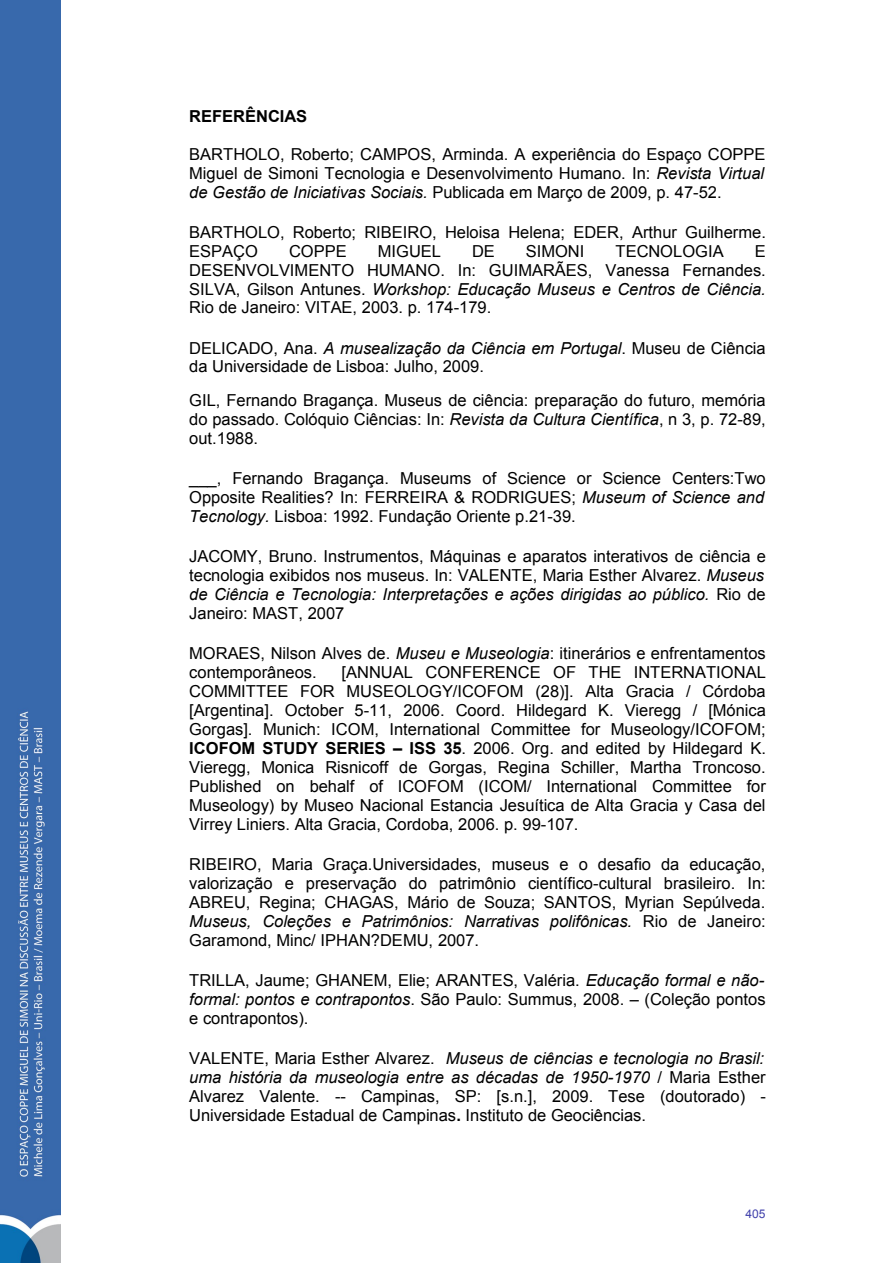
<style>
.page{position:relative;width:893px;height:1263px;background:#fff}
.page>*{position:absolute;margin:0;border:0;box-sizing:border-box;transform-origin:0 0}
.t1{font:16.5px/19px "Arial";color:#000;text-align:justify}
.t2{font:700 16.5px "Arial";color:#000}
.t3{font:12px "Arial";color:#4040ab}
.s1{font-style:italic}
.s2{font-weight:700}
</style>
<div class="page">
<img style="left:0;top:0;width:61px;height:1263px">
<p class="t2" style="left:189px;top:107px;width:119px">REFERÊNCIAS</p>
<p class="t1" style="left:189px;top:145px;width:577px">BARTHOLO, Roberto; CAMPOS, Arminda. A experiência do Espaço COPPE Miguel de Simoni Tecnologia e Desenvolvimento Humano. In: <span class="s1">Revista Virtual de Gestão de Iniciativas Sociais.</span> Publicada em Março de 2009, p. 47-52.</p>
<p class="t1" style="left:189px;top:222px;width:578px">BARTHOLO, Roberto; RIBEIRO, Heloisa Helena; EDER, Arthur Guilherme.<br>ESPAÇO</p>
<p class="t1" style="left:289px;top:241px;width:59px">COPPE</p>
<p class="t1" style="left:378px;top:241px;width:65px">MIGUEL</p>
<p class="t1" style="left:472px;top:241px;width:24px">DE</p>
<p class="t1" style="left:526px;top:241px;width:60px">SIMONI</p>
<p class="t1" style="left:615px;top:241px;width:110px">TECNOLOGIA</p>
<p class="t1" style="left:189px;top:241px;width:578px;text-indent:565px">E DESENVOLVIMENTO HUMANO. In: GUIMARÃES, Vanessa Fernandes.<br>SILVA, Gilson Antunes. <span class="s1">Workshop: Educação Museus e Centros de Ciência.<br></span>Rio de Janeiro: VITAE, 2003. p. 174-179.</p>
<p class="t1" style="left:189px;top:338px;width:578px">DELICADO, Ana. <span class="s1">A musealização da Ciência em Portugal</span>. Museu de Ciência da Universidade de Lisboa: Julho, 2009.</p>
<p class="t1" style="left:189px;top:391px;width:578px">GIL, Fernando Bragança. Museus de ciência: preparação do futuro, memória do passado. Colóquio Ciências: In: <span class="s1">Revista da Cultura Científica</span>, n 3, p. 72-89, out.1988.</p>
<p class="t1" style="left:189px;top:469px;width:578px">___, Fernando Bragança. Museums of Science or Science Centers:Two Opposite Realities? In: FERREIRA &amp; RODRIGUES; <span class="s1">Museum of Science and Tecnology.</span> Lisboa: 1992. Fundação Oriente p.21-39.</p>
<p class="t1" style="left:189px;top:547px;width:578px;text-align:left">JACOMY, Bruno. Instrumentos, Máquinas e aparatos interativos de ciência e tecnologia exibidos nos museus. In: VALENTE, Maria Esther Alvarez. <span class="s1">Museus de Ciência e Tecnologia: Interpretações e ações dirigidas ao público.</span> Rio de Janeiro: MAST, 2007</p>
<p class="t1" style="left:189px;top:644px;width:578px">MORAES, Nilson Alves de. <span class="s1">Museu e Museologia</span>: itinerários e enfrentamentos contemporâneos.</p>
<p class="t1" style="left:189px;top:663px;width:578px;text-indent:152px">[ANNUAL CONFERENCE OF THE INTERNATIONAL COMMITTEE FOR MUSEOLOGY/ICOFOM (28)]. Alta Gracia / Córdoba [Argentina]. October 5-11, 2006. Coord. Hildegard K. Vieregg / [Mónica Gorgas]. Munich: ICOM, International Committee for Museology/ICOFOM; <span class="s2">ICOFOM STUDY SERIES – ISS 35</span>. 2006. Org. and edited by Hildegard K.<br>Vieregg, Monica Risnicoff de Gorgas, Regina Schiller, Martha Troncoso.<br>Published on behalf of ICOFOM (ICOM/ International Committee for Museology) by Museo Nacional Estancia Jesuítica de Alta Gracia y Casa del Virrey Liniers. Alta Gracia, Cordoba, 2006. p. 99-107.</p>
<p class="t1" style="left:189px;top:855px;width:578px">RIBEIRO, Maria Graça.Universidades, museus e o desafio da educação, valorização e preservação do patrimônio científico-cultural brasileiro. In:<br>ABREU, Regina; CHAGAS, Mário de Souza; SANTOS, Myrian Sepúlveda.<br><span class="s1">Museus, Coleções e Patrimônios: Narrativas polifônicas.</span> Rio de Janeiro:<br>Garamond, Minc/ IPHAN?DEMU, 2007.</p>
<p class="t1" style="left:189px;top:971px;width:578px">TRILLA, Jaume; GHANEM, Elie; ARANTES, Valéria. <span class="s1">Educação formal e não&shy;formal: pontos e contrapontos</span>. São Paulo: Summus, 2008. – (Coleção pontos e contrapontos).</p>
<p class="t1" style="left:189px;top:1049px;width:578px">VALENTE, Maria Esther Alvarez. <span class="s1">Museus de ciências e tecnologia no Brasil: uma história da museologia entre as décadas de 1950-1970</span> / Maria Esther Alvarez Valente. -- Campinas, SP: [s.n.], 2009. Tese (doutorado) - Universidade Estadual de Campinas<span class="s2">.</span> Instituto de Geociências.</p>
<p class="t3" style="left:745px;top:1206px;width:22px">405</p>
</div>
